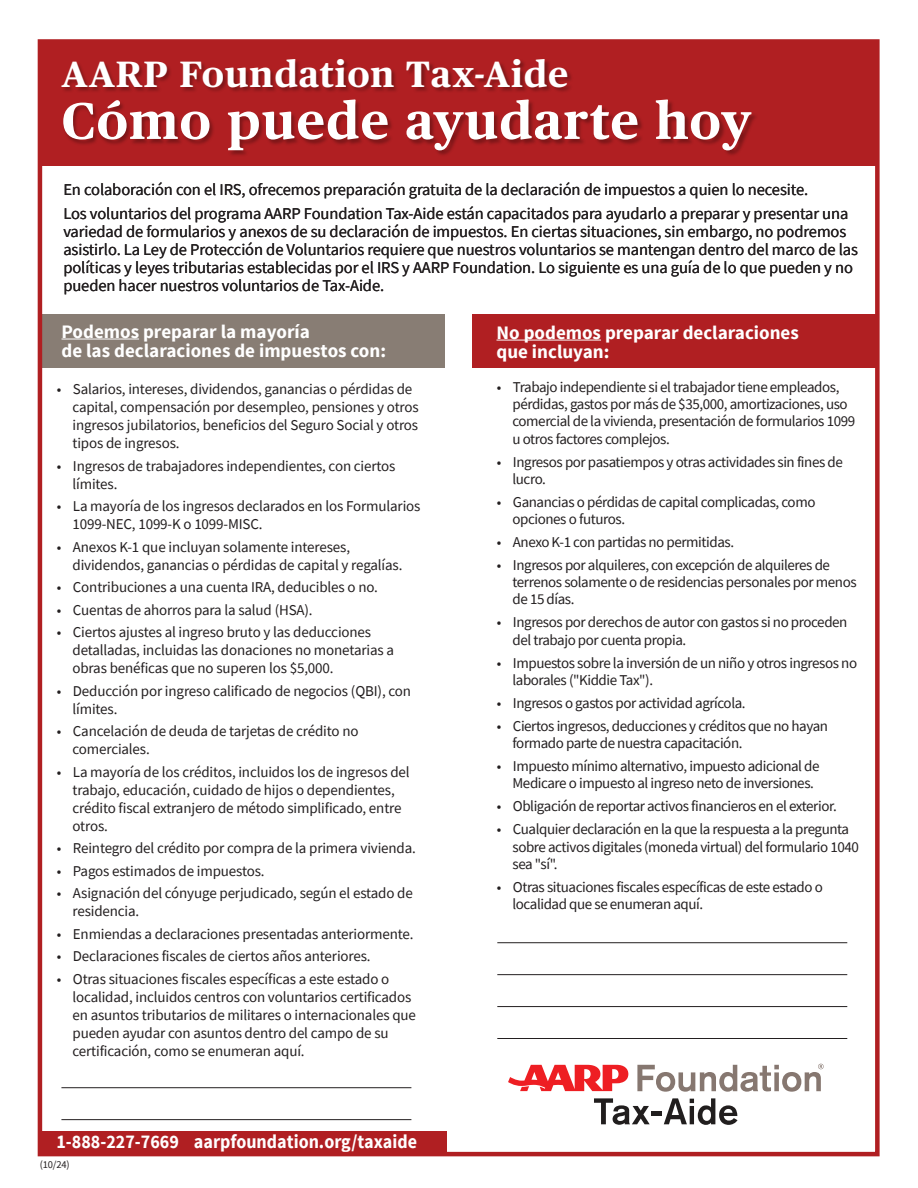
<style>
.page{position:relative;width:918px;height:1188px;background:#fff}
.page>*{position:absolute;margin:0;border:0;box-sizing:border-box;transform-origin:0 0}
.t1{font:700 51.6px "Publico Text";letter-spacing:.02em;color:#fff}
.t2{font:700 36.6px "Publico Text";letter-spacing:.02em;color:#fff}
.t3{font:700 19.35px "Source Sans Pro";color:#fff;scale:.93 1}
.t4{font:700 19.05px/19.8px "Source Sans Pro";color:#fff}
.t5{font:16.5px/18px "Source Sans Pro";letter-spacing:-.005em;color:#231f20}
.t6{font:15px/18px "Source Sans Pro";letter-spacing:-.02em;color:#231f20}
.t7{font:10.5px "Source Sans Pro";color:#231f20}
</style>
<div class="page">
<div style="left:41px;top:41px;width:836px;height:125px;background:#b01f22"></div>
<div style="left:40px;top:1131px;width:406px;height:23px;background:#b01f22"></div>
<div style="left:472px;top:315px;width:405px;height:53px;background:#b01f22"></div>
<div style="left:40px;top:315px;width:405px;height:53px;background:#887d74"></div>
<img style="left:64px;top:61px;width:692px;height:94px">
<hr style="left:62px;top:339px;width:77px;height:1px;background:#fff">
<hr style="left:496px;top:340px;width:105px;height:1px;background:#fff">
<div style="left:38px;top:39px;width:842px;height:1117px;border:4px solid #b01f22"></div>
<svg style="left:594px;top:1098px;width:56px;height:27px"></svg>
<hr style="left:651px;top:1111px;width:11px;height:4px;background:#211e1e">
<svg style="left:664px;top:1098px;width:74px;height:27px"></svg>
<svg style="left:508px;top:1065px;width:120px;height:26px"></svg>
<svg style="left:637px;top:1064px;width:187px;height:28px"></svg>
<hr style="left:497px;top:942px;width:350px;height:1px;background:#231f20">
<hr style="left:497px;top:974px;width:350px;height:1px;background:#231f20">
<hr style="left:497px;top:1006px;width:350px;height:1px;background:#231f20">
<hr style="left:497px;top:1038px;width:350px;height:1px;background:#231f20">
<hr style="left:61px;top:1087px;width:350px;height:1px;background:#231f20">
<hr style="left:61px;top:1119px;width:350px;height:1px;background:#231f20">
<h2 class="t2" style="left:61px;top:46px;width:509px">AARP Foundation Tax-Aide</h2>
<h1 class="t1" style="left:61px;top:81px;width:691px">Cómo puede ayudarte hoy</h1>
<p class="t5" style="left:63px;top:177px;width:786px;line-height:24px">En colaboración con el IRS, ofrecemos preparación gratuita de la declaración de impuestos a quien lo necesite.<br>Los voluntarios del programa AARP Foundation Tax-Aide están capacitados para ayudarlo a preparar y presentar una</p>
<p class="t5" style="left:63px;top:222px;width:796px">variedad de formularios y anexos de su declaración de impuestos. En ciertas situaciones, sin embargo, no podremos asistirlo. La Ley de Protección de Voluntarios requiere que nuestros voluntarios se mantengan dentro del marco de las políticas y leyes tributarias establecidas por el IRS y AARP Foundation. Lo siguiente es una guía de lo que pueden y no pueden hacer nuestros voluntarios de Tax-Aide.</p>
<p class="t4" style="left:62px;top:322px;width:326px">Podemos preparar la mayoría<br>de las declaraciones de impuestos con:</p>
<p class="t4" style="left:496px;top:323px;width:304px">No podemos preparar declaraciones que incluyan:</p>
<p class="t6" style="left:73px;top:380px;width:348px;text-indent:-16px">• Salarios, intereses, dividendos, ganancias o pérdidas de capital, compensación por desempleo, pensiones y otros ingresos jubilatorios, beneficios del Seguro Social y otros tipos de ingresos.</p>
<p class="t6" style="left:73px;top:457px;width:324px;text-indent:-16px">• Ingresos de trabajadores independientes, con ciertos límites.</p>
<p class="t6" style="left:73px;top:497px;width:350px;text-indent:-16px">• La mayoría de los ingresos declarados en los Formularios<br>1099-NEC, 1099-K o 1099-MISC.</p>
<p class="t6" style="left:73px;top:538px;width:331px;text-indent:-16px">• Anexos K-1 que incluyan solamente intereses, dividendos, ganancias o pérdidas de capital y regalías.</p>
<p class="t6" style="left:57px;top:578px;width:323px">• Contribuciones a una cuenta IRA, deducibles o no.</p>
<p class="t6" style="left:57px;top:601px;width:257px">• Cuentas de ahorros para la salud (HSA).</p>
<p class="t6" style="left:73px;top:623px;width:323px;text-indent:-16px">• Ciertos ajustes al ingreso bruto y las deducciones detalladas, incluidas las donaciones no monetarias a obras benéficas que no superen los $5,000.</p>
<p class="t6" style="left:73px;top:682px;width:340px;text-indent:-16px">• Deducción por ingreso calificado de negocios (QBI), con límites.</p>
<p class="t6" style="left:73px;top:722px;width:288px;text-indent:-16px">• Cancelación de deuda de tarjetas de crédito no comerciales.</p>
<p class="t6" style="left:73px;top:763px;width:339px;text-indent:-16px">• La mayoría de los créditos, incluidos los de ingresos del trabajo, educación, cuidado de hijos o dependientes, crédito fiscal extranjero de método simplificado, entre otros.</p>
<p class="t6" style="left:57px;top:839px;width:361px">• Reintegro del crédito por compra de la primera vivienda.</p>
<p class="t6" style="left:57px;top:862px;width:209px">• Pagos estimados de impuestos.</p>
<p class="t6" style="left:73px;top:884px;width:342px;text-indent:-16px">• Asignación del cónyuge perjudicado, según el estado de residencia.</p>
<p class="t6" style="left:57px;top:925px;width:358px">• Enmiendas a declaraciones presentadas anteriormente.</p>
<p class="t6" style="left:57px;top:947px;width:315px">• Declaraciones fiscales de ciertos años anteriores.</p>
<p class="t6" style="left:73px;top:970px;width:345px;text-indent:-16px">• Otras situaciones fiscales específicas a este estado o localidad, incluidos centros con voluntarios certificados en asuntos tributarios de militares o internacionales que pueden ayudar con asuntos dentro del campo de su certificación, como se enumeran aquí.</p>
<p class="t3" style="left:56px;top:1129px;width:389px">1-888-227-7669 aarpfoundation.org/taxaide</p>
<p class="t7" style="left:40px;top:1158px;width:31px">(10/24)</p>
<p class="t6" style="left:512px;top:379px;width:344px;line-height:17.1px;text-indent:-16px">• Trabajo independiente si el trabajador tiene empleados, pérdidas, gastos por más de $35,000, amortizaciones, uso comercial de la vivienda, presentación de formularios 1099 u otros factores complejos.</p>
<p class="t6" style="left:512px;top:453px;width:332px;line-height:17.1px;text-indent:-16px">• Ingresos por pasatiempos y otras actividades sin fines de lucro.</p>
<p class="t6" style="left:512px;top:493px;width:305px;line-height:17.1px;text-indent:-16px">• Ganancias o pérdidas de capital complicadas, como opciones o futuros.</p>
<p class="t6" style="left:497px;top:533px;width:239px">• Anexo K-1 con partidas no permitidas.</p>
<p class="t6" style="left:512px;top:557px;width:346px;line-height:17.1px;text-indent:-16px">• Ingresos por alquileres, con excepción de alquileres de terrenos solamente o de residencias personales por menos de 15 días.</p>
<p class="t6" style="left:512px;top:614px;width:336px;line-height:17.1px;text-indent:-16px">• Ingresos por derechos de autor con gastos si no proceden del trabajo por cuenta propia.</p>
<p class="t6" style="left:512px;top:654px;width:346px;line-height:17.1px;text-indent:-16px">• Impuestos sobre la inversión de un niño y otros ingresos no laborales ("Kiddie Tax").</p>
<p class="t6" style="left:497px;top:694px;width:250px">• Ingresos o gastos por actividad agrícola.</p>
<p class="t6" style="left:512px;top:717px;width:317px;line-height:17.1px;text-indent:-16px">• Ciertos ingresos, deducciones y créditos que no hayan formado parte de nuestra capacitación.</p>
<p class="t6" style="left:512px;top:758px;width:309px;line-height:17.1px;text-indent:-16px">• Impuesto mínimo alternativo, impuesto adicional de<br>Medicare o impuesto al ingreso neto de inversiones.</p>
<p class="t6" style="left:497px;top:797px;width:341px">• Obligación de reportar activos financieros en el exterior.</p>
<p class="t6" style="left:512px;top:821px;width:348px;line-height:17.1px;text-indent:-16px">• Cualquier declaración en la que la respuesta a la pregunta sobre activos digitales (moneda virtual) del formulario 1040 sea "sí".</p>
<p class="t6" style="left:512px;top:878px;width:312px;line-height:17.1px;text-indent:-16px">• Otras situaciones fiscales específicas de este estado o localidad que se enumeran aquí.</p>
</div>
